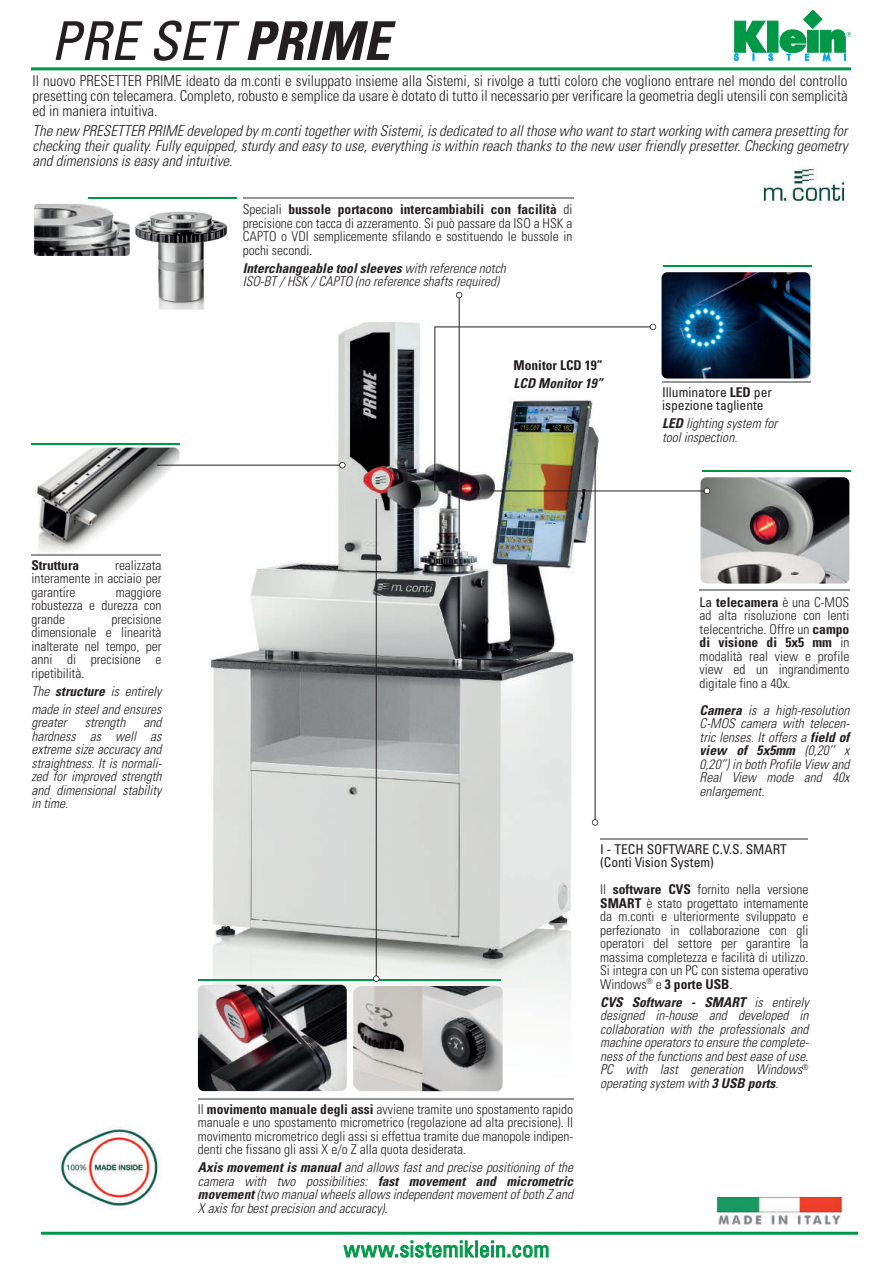
<style>
.page{position:relative;width:893px;height:1276px;background:#fff}
.page>*{position:absolute;margin:0;border:0;box-sizing:border-box;transform-origin:0 0}
.t1{font:italic condensed 53.55px "Univers";color:#231f20}
.t2{font:condensed 22.35px "Univers";color:#009847}
.t3{font:italic 300 condensed 15px/15px "Univers";color:#231f20;text-align:justify}
.t4{font:300 condensed 15px/15px "Univers";color:#231f20;text-align:justify}
.t5{font:300 condensed 13.5px/13.5px "Univers";color:#231f20;text-align:justify}
.t6{font:italic 300 condensed 13.5px/13.5px "Univers";color:#231f20;text-align:justify}
.t7{font:condensed 13.5px/13.5px "Univers";color:#231f20}
.t8{font:700 condensed 13.5px "Univers";color:#231f20}
.t9{font:italic 700 condensed 13.5px "Univers";color:#231f20}
.s1{font-weight:700}
.s2{font-weight:400}
</style>
<div class="page">
<img style="left:88px;top:197px;width:638px;height:903px">
<hr style="left:198px;top:1098px;width:375px;height:2px;background:#939598">
<img style="left:198px;top:984px;width:149px;height:107px">
<hr style="left:198px;top:979px;width:303px;height:2px;background:#009847">
<hr style="left:376px;top:499px;width:1px;height:480px;background:#231f20">
<svg style="left:373px;top:975px;width:6px;height:7px"></svg>
<hr style="left:31px;top:67px;width:820px;height:3px;background:#009847">
<svg style="left:343px;top:1240px;width:131px;height:18px"></svg>
<div style="left:475px;top:1240px;width:3px;height:17px;border:1px solid #009847"></div>
<svg style="left:480px;top:1240px;width:68px;height:17px"></svg>
<hr style="left:41px;top:1231px;width:817px;height:3px;background:#009847">
<hr style="left:31px;top:554px;width:130px;height:1px;background:#939598">
<img style="left:32px;top:447px;width:148px;height:107px">
<hr style="left:31px;top:443px;width:149px;height:1px;background:#009847">
<hr style="left:157px;top:465px;width:185px;height:1px;background:#231f20">
<svg style="left:339px;top:462px;width:7px;height:6px"></svg>
<hr style="left:662px;top:381px;width:148px;height:2px;background:#939598">
<hr style="left:663px;top:265px;width:148px;height:2px;background:#009847">
<img style="left:661px;top:272px;width:149px;height:106px">
<hr style="left:700px;top:589px;width:150px;height:2px;background:#939598">
<hr style="left:702px;top:470px;width:148px;height:2px;background:#009847">
<img style="left:700px;top:477px;width:149px;height:106px">
<hr style="left:489px;top:490px;width:218px;height:1px;background:#231f20">
<svg style="left:704px;top:488px;width:6px;height:6px"></svg>
<svg style="left:434px;top:324px;width:222px;height:167px"></svg>
<img style="left:763px;top:167px;width:82px;height:36px">
<svg style="left:734px;top:21px;width:39px;height:40px"></svg>
<div style="left:767px;top:21px;width:11px;height:31px;background:#009847"></div>
<svg style="left:780px;top:10px;width:71px;height:51px"></svg>
<img style="left:60px;top:1126px;width:99px;height:84px">
<img style="left:714px;top:1194px;width:129px;height:31px">
<img style="left:129px;top:203px;width:106px;height:107px">
<img style="left:34px;top:204px;width:96px;height:52px">
<hr style="left:243px;top:197px;width:330px;height:2px;background:#939598">
<hr style="left:88px;top:197px;width:148px;height:2px;background:#009847">
<hr style="left:600px;top:838px;width:207px;height:1px;background:#939598">
<hr style="left:595px;top:447px;width:1px;height:375px;background:#231f20">
<svg style="left:592px;top:819px;width:6px;height:6px"></svg>
<img style="left:353px;top:986px;width:150px;height:105px">
<hr style="left:459px;top:295px;width:1px;height:278px;background:#231f20">
<svg style="left:456px;top:292px;width:6px;height:6px"></svg>
<h1 class="t1" style="left:51px;top:7px;width:341px">PRE SET <span class="s1">PRIME</span></h1>
<p class="t4" style="left:33px;top:74px;width:816px">Il nuovo PRESETTER PRIME ideato da m.conti e sviluppato insieme alla Sistemi, si rivolge a tutti coloro che vogliono entrare nel mondo del controllo presetting con telecamera. Completo, robusto e semplice da usare è dotato di tutto il necessario per verificare la geometria degli utensili con semplicità ed in maniera intuitiva.</p>
<p class="t3" style="left:33px;top:123px;width:816px">The new PRESETTER PRIME developed by m.conti together with Sistemi, is dedicated to all those who want to start working with camera presetting for checking their quality. Fully equipped, sturdy and easy to use, everything is within reach thanks to the new user friendly presetter. Checking geometry and dimensions is easy and intuitive.</p>
<p class="t5" style="left:243px;top:203px;width:331px">Speciali <span class="s1">bussole portacono intercambiabili con facilità</span> di precisione con tacca di azzeramento. Si può passare da ISO a HSK a CAPTO o VDI semplicemente sfilando e sostituendo le bussole in pochi secondi.</p>
<p class="t6" style="left:243px;top:261px;width:265px"><span class="s1">Interchangeable tool sleeves</span> with reference notch<br>ISO-BT / HSK / CAPTO (no reference shafts required)</p>
<p class="t8" style="left:513px;top:356px;width:91px">Monitor LCD 19”</p>
<p class="t9" style="left:513px;top:374px;width:91px">LCD Monitor 19”</p>
<p class="t7" style="left:662px;top:385px;width:111px">Illuminatore <span class="s1">LED</span> per ispezione tagliente</p>
<p class="t6" style="left:662px;top:416px;width:117px"><span class="s1">LED</span> lighting system for tool inspection.</p>
<p class="t8" style="left:31px;top:556px;width:49px">Struttura</p>
<p class="t5" style="left:31px;top:558px;width:132px;text-indent:84px">realizzata interamente in acciaio per garantire</p>
<p class="t5" style="left:31px;top:585px;width:132px;text-indent:85px">maggiore robustezza e durezza con grande</p>
<p class="t5" style="left:31px;top:612px;width:132px;text-indent:80px">precisione dimensionale e linearità inalterate nel tempo, per anni di precisione e ripetibilità.</p>
<p class="t6" style="left:31px;top:682px;width:132px;line-height:18px">The <span class="s1">structure</span> is entirely made in steel and ensures</p>
<p class="t6" style="left:31px;top:715px;width:37px">greater</p>
<p class="t6" style="left:85px;top:715px;width:42px">strength</p>
<p class="t6" style="left:31px;top:715px;width:132px;text-indent:112px">and hardness as well as extreme size accuracy and straightness. It is normali&shy;zed for improved strength and dimensional stability in time.</p>
<p class="t5" style="left:198px;top:1102px;width:377px">Il <span class="s1">movimento manuale degli assi</span> avviene tramite uno spostamento rapido manuale e uno spostamento micrometrico (regolazione ad alta precisione). Il movimento micrometrico degli assi si effettua tramite due manopole indipen&shy;denti che fissano gli assi X e/o Z alla quota desiderata.</p>
<p class="t6" style="left:198px;top:1161px;width:377px"><span class="s1">Axis movement is manual</span> and allows fast and precise positioning of the camera with two possibilities: <span class="s1">fast movement and micrometric movement</span> (two manual wheels allows independent movement of both Z and X axis for best precision and accuracy).</p>
<h2 class="t2" style="left:344px;top:1235px;width:207px">www.sistemiklein.com</h2>
<p class="t5" style="left:700px;top:595px;width:151px"><span class="s2">La</span> <span class="s1">telecamera</span> è una C-MOS ad alta risoluzione con lenti telecentriche. Offre un <span class="s1">campo di visione di 5x5 mm</span> in modalità real view e profile view ed un ingrandimento digitale fino a 40x.</p>
<p class="t6" style="left:700px;top:703px;width:152px"><span class="s1">Camera</span> is a high-resolution C-MOS camera with telecen&shy;tric lenses. It offers a <span class="s1">field of view of 5x5mm</span> (0,20’’ x 0,20’’) in both Profile View and Real View mode and 40x enlargement.</p>
<p class="t7" style="left:600px;top:842px;width:188px">I - TECH SOFTWARE C.V.S. SMART (Conti Vision System)</p>
<p class="t5" style="left:600px;top:882px;width:210px">Il <span class="s1">software CVS</span> fornito nella versione <span class="s1">SMART</span> è stato progettato internamente da m.conti e ulteriormente sviluppato e perfezionato in collaborazione con gli operatori del settore per garantire la massima completezza e facilità di utilizzo.<br>Si integra con un PC con sistema operativo Windows<sup>®</sup> e <span class="s1">3 porte USB</span>.</p>
<p class="t6" style="left:600px;top:995px;width:210px"><span class="s1">CVS Software - SMART</span> is entirely designed in-house and developed in collaboration with the professionals and machine operators to ensure the complete&shy;ness of the functions and best ease of use.<br>PC with last generation Windows<sup>® </sup>operating system with <span class="s1">3 USB ports</span>.</p>
</div>
